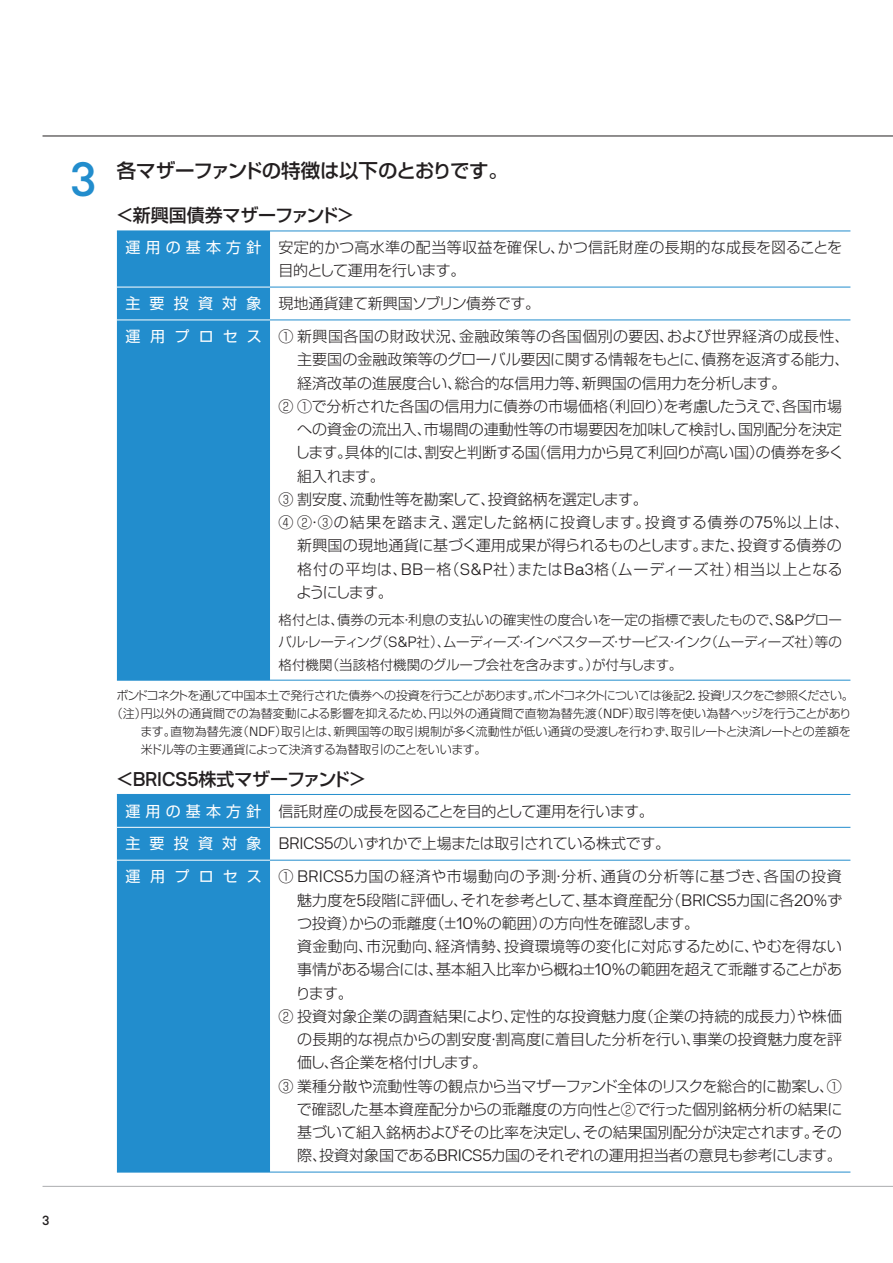
<style>
.page{position:relative;width:893px;height:1263px;background:#fff}
.page>*{position:absolute;margin:0;border:0;box-sizing:border-box;transform-origin:0 0}
.t1{font:47.85px "JPMAM Pro Med";color:#228dcd}
.t2{font:500 19.5px "Shin Go Pr 5";letter-spacing:-.025em;color:#231f20}
.t3{font:500 18px "Shin Go Pr 5";letter-spacing:-.035em;color:#231f20}
.t4{font:500 18px "Shin Go Pr 5";letter-spacing:-.01em;color:#231f20}
.t5{font:300 15px/32.8px "Shin Go Pr 5";color:#231f20}
.t6{font:300 15px "Shin Go Pr 5";letter-spacing:-.02em;color:#231f20}
.t7{font:300 15px/32.8px "Shin Go Pr 5";letter-spacing:.03em;color:#231f20}
.t8{font:300 15px "Shin Go Pr 5";letter-spacing:.055em;color:#231f20}
.t9{font:300 15px "Shin Go Pr 5";letter-spacing:.05em;color:#231f20}
.t10{font:300 15px "Shin Go Pr 5";letter-spacing:.025em;color:#231f20}
.t11{font:300 15px "Shin Go Pr 5";letter-spacing:-.04em;color:#231f20}
.t12{font:300 13.5px/22.5px "Shin Go Pr 5";letter-spacing:-.015em;color:#231f20;text-align:justify}
.t13{font:13.2px "JPMAM Pro Med";color:#231f20}
.t14{font:300 12px "Shin Go Pr 5";letter-spacing:-.065em;color:#231f20}
.t15{font:300 12px "Shin Go Pr 5";color:#231f20}
.t16{font:300 12px "Shin Go Pr 5";letter-spacing:.005em;color:#231f20}
.t17{font:300 12px "Shin Go Pr 5";letter-spacing:-.025em;color:#231f20}
.s1{font-weight:400;color:#fff}
.s2{font-family:"JPMAM Pro Lig";font-weight:400;font-size:16.5px}
.s3{font-family:"JPMAM Pro Lig";font-weight:400;font-size:14.85px}
.s4{font-family:"JPMAM Pro Lig";font-weight:400;font-size:13.2px}
.s5{font-family:"JPMAM Pro Med";font-weight:400;font-size:19.8px}
</style>
<div class="page">
<hr style="left:43px;top:136px;width:850px;height:1px;background:#231f20">
<hr style="left:43px;top:1186px;width:850px;height:1px;background:#abadaf">
<div style="left:117px;top:795px;width:153px;height:377px;background:#228dcd"></div>
<hr style="left:117px;top:794px;width:153px;height:1px;background:#228dcd">
<hr style="left:270px;top:794px;width:580px;height:1px;background:#228dcd">
<hr style="left:270px;top:827px;width:580px;height:1px;background:#228dcd">
<hr style="left:270px;top:860px;width:580px;height:1px;background:#228dcd">
<hr style="left:117px;top:1172px;width:153px;height:1px;background:#228dcd">
<hr style="left:270px;top:1172px;width:580px;height:1px;background:#228dcd">
<hr style="left:117px;top:827px;width:153px;height:1px;background:#fff">
<hr style="left:117px;top:860px;width:153px;height:1px;background:#fff">
<div style="left:117px;top:232px;width:153px;height:448px;background:#228dcd"></div>
<hr style="left:117px;top:231px;width:153px;height:1px;background:#228dcd">
<hr style="left:270px;top:231px;width:580px;height:1px;background:#228dcd">
<hr style="left:270px;top:287px;width:580px;height:1px;background:#228dcd">
<hr style="left:270px;top:320px;width:580px;height:1px;background:#228dcd">
<hr style="left:117px;top:680px;width:153px;height:1px;background:#228dcd">
<hr style="left:270px;top:680px;width:580px;height:1px;background:#228dcd">
<hr style="left:117px;top:287px;width:153px;height:1px;background:#fff">
<hr style="left:117px;top:320px;width:153px;height:1px;background:#fff">
<p class="t13" style="left:43px;top:1212px;width:8px">3</p>
<h1 class="t1" style="left:71px;top:152px;width:27px">3</h1>
<h2 class="t2" style="left:117px;top:154px;width:393px">各マザーファンドの特徴は以下のとおりです。</h2>
<p class="t4" style="left:116px;top:200px;width:239px">＜新興国債券マザーファンド＞</p>
<p class="t5" style="left:278px;top:234px;width:565px;line-height:23.2px;text-indent:-153px"><span class="s1">運用の基本方針</span> 安定的かつ高水準の配当等収益を確保し、かつ信託財産の長期的な成長を図ることを目的として運用を行います。</p>
<p class="t7" style="left:125px;top:286px;width:726px"><span class="s1">主 要 投 資 対 象</span> 現地通貨建て新興国ソブリン債券です。<br><span class="s1">運 用 プ ロ セ ス</span> ① 新興国各国の財政状況、金融政策等の各国個別の要因、および世界経済の成長性、</p>
<p class="t5" style="left:297px;top:342px;width:554px">主要国の金融政策等のグローバル要因に関する情報をもとに、債務を返済する能力、</p>
<p class="t5" style="left:297px;top:365px;width:491px">経済改革の進展度合い、総合的な信用力等、新興国の信用力を分析します。</p>
<p class="t5" style="left:279px;top:388px;width:565px">② ①で分析された各国の信用力に債券の市場価格（利回り）を考慮したうえで、各国市場</p>
<p class="t5" style="left:297px;top:411px;width:546px">への資金の流出入、市場間の連動性等の市場要因を加味して検討し、国別配分を決定</p>
<p class="t6" style="left:295px;top:440px;width:550px">します。具体的には、割安と判断する国（信用力から見て利回りが高い国）の債券を多く</p>
<p class="t5" style="left:297px;top:458px;width:89px">組入れます。</p>
<p class="t5" style="left:278px;top:481px;width:371px">③ 割安度、流動性等を勘案して、投資銘柄を選定します。</p>
<p class="t9" style="left:279px;top:510px;width:572px">④ ②・③の結果を踏まえ、選定した銘柄に投資します。投資する債券の<span class="s2">75%</span>以上は、</p>
<p class="t5" style="left:297px;top:528px;width:546px">新興国の現地通貨に基づく運用成果が得られるものとします。また、投資する債券の</p>
<p class="t8" style="left:297px;top:557px;width:547px">格付の平均は、<span class="s2">BB</span>－格（<span class="s2">S&amp;P</span>社）または<span class="s2">Ba3</span>格（ムーディーズ社）相当以上となる</p>
<p class="t5" style="left:297px;top:574px;width:98px">ようにします。</p>
<p class="t12" style="left:278px;top:607px;width:565px">格付とは、債券の元本・利息の支払いの確実性の度合いを一定の指標で表したもので、<span class="s3">S&amp;P</span>グローバル・レーティング（<span class="s3">S&amp;P</span>社）、ムーディーズ・インベスターズ・サービス・インク（ムーディーズ社）等の格付機関（当該格付機関のグループ会社を含みます。）が付与します。</p>
<p class="t14" style="left:116px;top:685px;width:739px">ボンドコネクトを通じて中国本土で発行された債券への投資を行うことがあります。ボンドコネクトについては後記<span class="s4">2.</span> 投資リスクをご参照ください。</p>
<p class="t15" style="left:111px;top:703px;width:742px">（注）円以外の通貨間での為替変動による影響を抑えるため、円以外の通貨間で直物為替先渡（<span class="s4">NDF</span>）取引等を使い為替ヘッジを行うことがあり</p>
<p class="t16" style="left:140px;top:721px;width:712px">ます。直物為替先渡（<span class="s4">NDF</span>）取引とは、新興国等の取引規制が多く流動性が低い通貨の受渡しを行わず、取引レートと決済レートとの差額を</p>
<p class="t17" style="left:141px;top:739px;width:347px">米ドル等の主要通貨によって決済する為替取引のことをいいます。</p>
<p class="t3" style="left:116px;top:764px;width:251px">＜<span class="s5">BRICS5</span>株式マザーファンド＞</p>
<p class="t5" style="left:125px;top:793px;width:718px"><span class="s1">運用の基本方針</span> 信託財産の成長を図ることを目的として運用を行います。<br><span class="s1">主 要 投 資 対 象</span> <span class="s2">BRICS5</span>のいずれかで上場または取引されている株式です。<br><span class="s1">運 用 プ ロ セ ス</span> ① <span class="s2">BRICS5</span>カ国の経済や市場動向の予測・分析、通貨の分析等に基づき、各国の投資</p>
<p class="t5" style="left:297px;top:882px;width:546px">魅力度を<span class="s2">5</span>段階に評価し、それを参考として、基本資産配分（<span class="s2">BRICS5</span>カ国に各<span class="s2">20%</span>ず</p>
<p class="t5" style="left:297px;top:905px;width:403px">つ投資）からの乖離度（±<span class="s2">10%</span>の範囲）の方向性を確認します。</p>
<p class="t10" style="left:297px;top:934px;width:546px">資金動向、市況動向、経済情勢、投資環境等の変化に対応するために、やむを得ない</p>
<p class="t6" style="left:297px;top:957px;width:546px">事情がある場合には、基本組入比率から概ね±<span class="s2">10%</span>の範囲を超えて乖離することがあ</p>
<p class="t5" style="left:296px;top:975px;width:58px">ります。</p>
<p class="t5" style="left:278px;top:998px;width:565px">② 投資対象企業の調査結果により、定性的な投資魅力度（企業の持続的成長力）や株価</p>
<p class="t5" style="left:297px;top:1021px;width:546px">の長期的な視点からの割安度・割高度に着目した分析を行い、事業の投資魅力度を評</p>
<p class="t11" style="left:297px;top:1050px;width:192px">価し、各企業を格付けします。</p>
<p class="t5" style="left:279px;top:1068px;width:565px">③ 業種分散や流動性等の観点から当マザーファンド全体のリスクを総合的に勘案し、①</p>
<p class="t5" style="left:297px;top:1091px;width:547px">で確認した基本資産配分からの乖離度の方向性と②で行った個別銘柄分析の結果に</p>
<p class="t5" style="left:297px;top:1114px;width:546px">基づいて組入銘柄およびその比率を決定し、その結果国別配分が決定されます。その</p>
<p class="t5" style="left:297px;top:1138px;width:546px">際、投資対象国である<span class="s2">BRICS5</span>カ国のそれぞれの運用担当者の意見も参考にします。</p>
</div>
